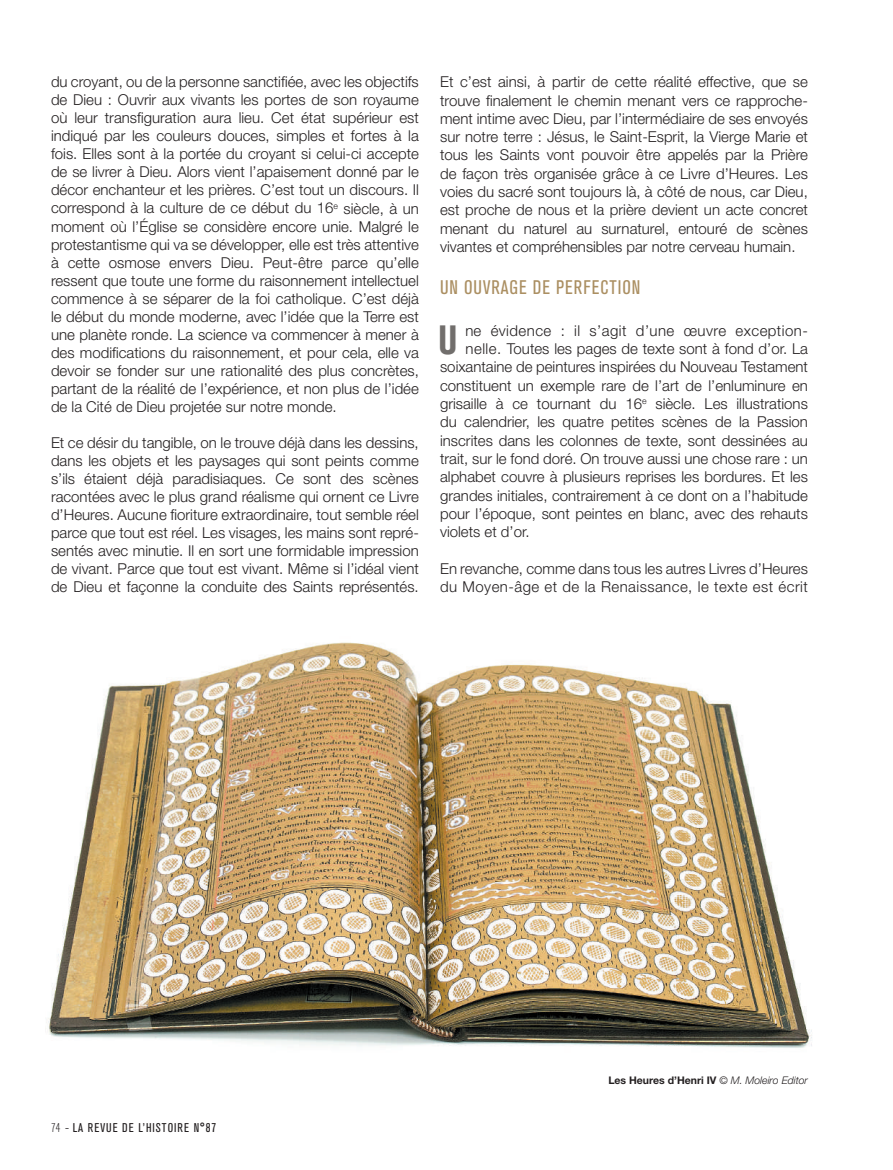
<style>
.page{position:relative;width:893px;height:1170px;background:#fff}
.page>*{position:absolute;margin:0;border:0;box-sizing:border-box;transform-origin:0 0}
.t1{font:40.5px "Akzidenz Grotesk BQ Bd Cnd Alt";color:#716e6c}
.t2{font:condensed 19.5px "Akzidenz Grotesk BQ";letter-spacing:.05em;color:#ab8f62}
.t3{font:300 15px/18px "Helvetica Neue LT Std";color:#231f20;text-align:justify}
.t4{font:300 15px "Helvetica Neue LT Std";letter-spacing:.03em;color:#231f20}
.t5{font:condensed 12.6px "Akzidenz Grotesk BQ";letter-spacing:.08em;color:#231f20}
.t6{font:700 10.5px "Helvetica Neue LT Std";color:#231f20}
.s1{font-weight:300}
.s2{font-family:"Helvetica Neue LT Std";font-weight:300;font-stretch:normal}
.s3{font-weight:300;font-style:italic}
</style>
<div class="page">
<img style="left:45px;top:642px;width:767px;height:406px">
<p class="t3" style="left:51px;top:73px;width:369px">du croyant, ou de la personne sanctifiée, avec les objectifs de Dieu : Ouvrir aux vivants les portes de son royaume où leur transfiguration aura lieu. Cet état supérieur est indiqué par les couleurs douces, simples et fortes à la fois. Elles sont à la portée du croyant si celui-ci accepte de se livrer à Dieu. Alors vient l’apaisement donné par le décor enchanteur et les prières. C’est tout un discours. Il correspond à la culture de ce début du 16<sup>e</sup> siècle, à un moment où l’Église se considère encore unie. Malgré le protestantisme qui va se développer, elle est très attentive à cette osmose envers Dieu. Peut-être parce qu’elle ressent que toute une forme du raisonnement intellectuel commence à se séparer de la foi catholique. C’est déjà le début du monde moderne, avec l’idée que la Terre est une planète ronde. La science va commencer à mener à des modifications du raisonnement, et pour cela, elle va devoir se fonder sur une rationalité des plus concrètes, partant de la réalité de l’expérience, et non plus de l’idée de la Cité de Dieu projetée sur notre monde.</p>
<p class="t3" style="left:51px;top:433px;width:369px">Et ce désir du tangible, on le trouve déjà dans les dessins, dans les objets et les paysages qui sont peints comme s’ils étaient déjà paradisiaques. Ce sont des scènes racontées avec le plus grand réalisme qui ornent ce Livre d’Heures. Aucune fioriture extraordinaire, tout semble réel parce que tout est réel. Les visages, les mains sont repré&shy;sentés avec minutie. Il en sort une formidable impression de vivant. Parce que tout est vivant. Même si l’idéal vient de Dieu et façonne la conduite des Saints représentés.</p>
<p class="t3" style="left:440px;top:72px;width:369px">Et c’est ainsi, à partir de cette réalité effective, que se trouve finalement le chemin menant vers ce rapproche&shy;ment intime avec Dieu, par l’intermédiaire de ses envoyés sur notre terre : Jésus, le Saint-Esprit, la Vierge Marie et tous les Saints vont pouvoir être appelés par la Prière de façon très organisée grâce à ce Livre d’Heures. Les voies du sacré sont toujours là, à côté de nous, car Dieu, est proche de nous et la prière devient un acte concret menant du naturel au surnaturel, entouré de scènes vivantes et compréhensibles par notre cerveau humain.</p>
<h2 class="t2" style="left:440px;top:276px;width:178px">UN OUVRAGE DE PERFECTION</h2>
<h1 class="t1" style="left:438px;top:317px;width:21px">U</h1>
<p class="t4" style="left:466px;top:321px;width:344px">ne évidence : il s’agit d’une œuvre exception-</p>
<p class="t3" style="left:466px;top:339px;width:344px">nelle. Toutes les pages de texte sont à fond d’or. La</p>
<p class="t3" style="left:440px;top:358px;width:369px">soixantaine de peintures inspirées du Nouveau Testament</p>
<p class="t3" style="left:440px;top:376px;width:369px">constituent un exemple rare de l’art de l’enluminure en</p>
<p class="t3" style="left:440px;top:394px;width:369px">grisaille à ce tournant du 16<sup>e</sup> siècle. Les illustrations</p>
<p class="t3" style="left:440px;top:412px;width:369px">du calendrier, les quatre petites scènes de la Passion</p>
<p class="t3" style="left:440px;top:431px;width:369px">inscrites dans les colonnes de texte, sont dessinées au</p>
<p class="t3" style="left:440px;top:449px;width:369px">trait, sur le fond doré. On trouve aussi une chose rare : un</p>
<p class="t3" style="left:440px;top:467px;width:369px">alphabet couvre à plusieurs reprises les bordures. Et les</p>
<p class="t3" style="left:440px;top:486px;width:369px">grandes initiales, contrairement à ce dont on a l’habitude</p>
<p class="t3" style="left:440px;top:504px;width:369px">pour l’époque, sont peintes en blanc, avec des rehauts</p>
<p class="t3" style="left:440px;top:522px;width:91px">violets et d’or.</p>
<p class="t3" style="left:440px;top:559px;width:369px">En revanche, comme dans tous les autres Livres d’Heures du Moyen-âge et de la Renaissance, le texte est écrit</p>
<p class="t5" style="left:51px;top:1120px;width:108px"><span class="s1">74</span> <span class="s2">-</span> LA REVUE DE L’HISTOIRE</p>
<p class="t5" style="left:194px;top:1120px;width:24px">N°87</p>
<p class="t6" style="left:608px;top:1073px;width:201px">Les Heures d’Henri IV <span class="s3">© M. Moleiro Editor</span></p>
</div>
